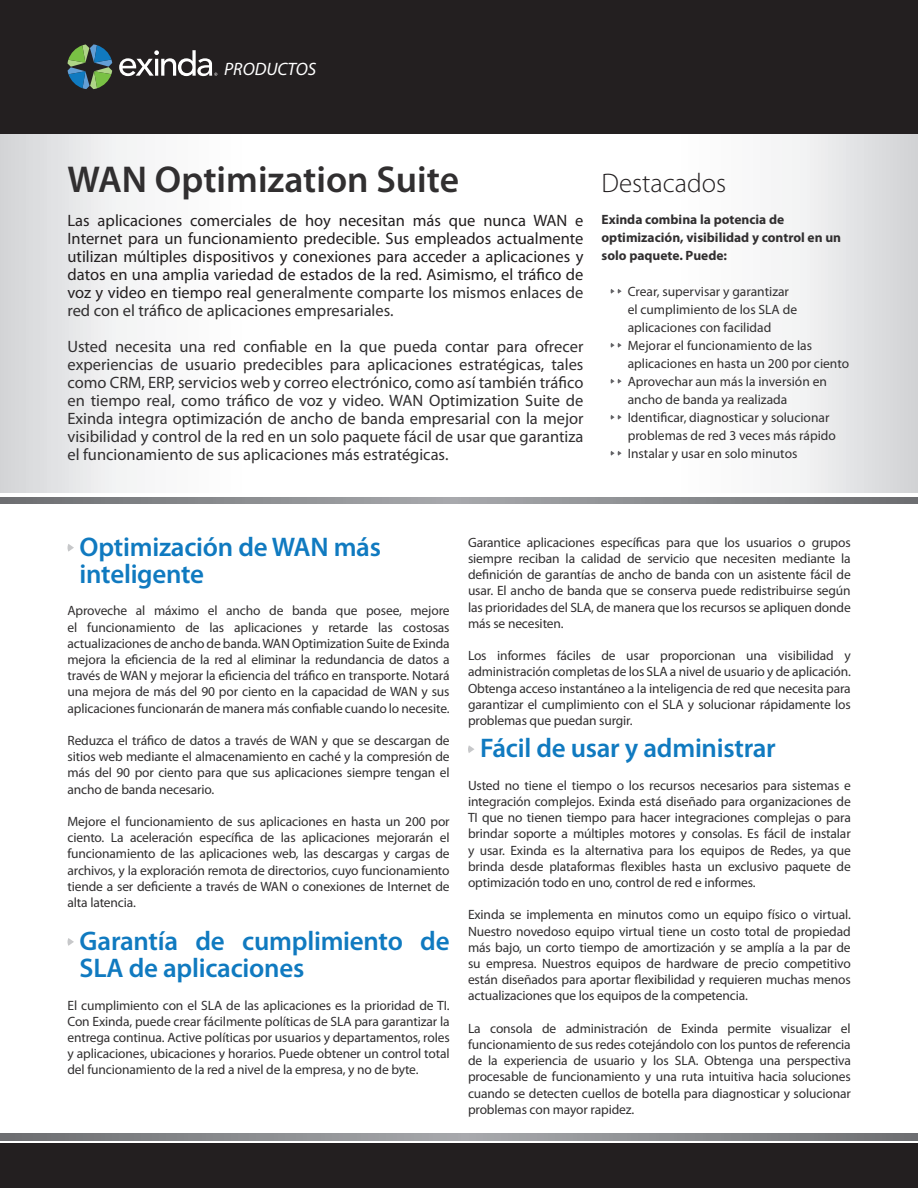
<style>
.page{position:relative;width:918px;height:1188px;background:#fff}
.page>*{position:absolute;margin:0;border:0;box-sizing:border-box;transform-origin:0 0}
.t1{font:600 37.5px "Myriad Pro";color:#312f30}
.t2{font:600 27px/27px "Myriad Pro";letter-spacing:-.01em;color:#107ac0}
.t3{font:300 27px "Myriad Pro";color:#231f20}
.t4{font:italic 18px "Myriad Pro";color:#fff}
.t5{font:16.5px/18px "Myriad Pro";color:#312f30;text-align:justify}
.t6{font:16.5px/18px "Myriad Pro";color:#231f20;text-align:justify}
.t7{font:13.5px/16.2px "Myriad Pro";letter-spacing:-.01em;color:#312f30;text-align:justify}
.t8{font:700 13.5px/18px "Myriad Pro";color:#312f30}
.s1{color:#312f30}
</style>
<div class="page">
<svg style="left:0;top:134px;width:918px;height:359px"></svg>
<svg style="left:0;top:497px;width:918px;height:7px"></svg>
<div style="left:0;top:0;width:918px;height:134px;background:#231f20"></div>
<svg style="left:68px;top:44px;width:44px;height:45px"></svg>
<svg style="left:119px;top:50px;width:98px;height:26px"></svg>
<div style="left:0;top:1143px;width:918px;height:45px;background:#231f20"></div>
<svg style="left:0;top:1134px;width:918px;height:6px"></svg>
<svg style="left:67px;top:544px;width:7px;height:8px"></svg>
<svg style="left:67px;top:938px;width:7px;height:8px"></svg>
<svg style="left:468px;top:745px;width:6px;height:8px"></svg>
<svg style="left:610px;top:289px;width:12px;height:5px"></svg>
<svg style="left:610px;top:343px;width:12px;height:5px"></svg>
<svg style="left:610px;top:379px;width:12px;height:5px"></svg>
<svg style="left:610px;top:415px;width:12px;height:5px"></svg>
<svg style="left:610px;top:451px;width:12px;height:5px"></svg>
<p class="t4" style="left:224px;top:58px;width:94px">PRODUCTOS</p>
<p class="t1" style="left:68px;top:155px;width:393px">WAN Optimization Suite</p>
<p class="t6" style="left:68px;top:211px;width:518px">Las aplicaciones comerciales de hoy necesitan más que nunca WAN e Internet para un funcionamiento predecible. Sus empleados actualmente utilizan múltiples dispositivos y conexiones para acceder a aplicaciones y datos en una amplia variedad de estados de la red. Asimismo, el tráfico de voz y video en tiempo real <span class="s1">generalmente comparte los mismos enlaces de red con el tráfico de aplicaciones empresariales.</span></p>
<p class="t5" style="left:68px;top:337px;width:518px">Usted necesita una red confiable en la que pueda contar para ofrecer experiencias de usuario predecibles para aplicaciones estratégicas, tales como CRM, ERP, servicios web y correo electrónico, como así también tráfico en tiempo real, como tráfico de voz y video. WAN Optimization Suite de Exinda integra optimización de ancho de banda empresarial con la mejor visibilidad y control de la red en un solo paquete fácil de usar que garantiza el funcionamiento de sus aplicaciones más estratégicas.</p>
<p class="t3" style="left:602px;top:168px;width:126px">Destacados</p>
<p class="t8" style="left:602px;top:210px;width:241px">Exinda combina la potencia de optimización, visibilidad y control en un solo paquete. Puede:</p>
<p class="t7" style="left:628px;top:282px;width:171px;line-height:18px;text-align:left">Crear, supervisar y garantizar el cumplimiento de los SLA de aplicaciones con facilidad</p>
<p class="t7" style="left:628px;top:336px;width:223px;line-height:18px">Mejorar el funcionamiento de las aplicaciones en hasta un 200 por ciento</p>
<p class="t7" style="left:628px;top:372px;width:201px;line-height:18px">Aprovechar aun más la inversión en ancho de banda ya realizada</p>
<p class="t7" style="left:628px;top:408px;width:210px;line-height:18px">Identificar, diagnosticar y solucionar problemas de red 3 veces más rápido</p>
<p class="t7" style="left:628px;top:445px;width:171px">Instalar y usar en solo minutos</p>
<p class="t2" style="left:80px;top:533px;width:303px">Optimización de WAN más inteligente</p>
<p class="t7" style="left:68px;top:603px;width:384px">Aproveche al máximo el ancho de banda que posee, mejore el funcionamiento de las aplicaciones y retarde las costosas actualizaciones de ancho de banda. WAN Optimization Suite de Exinda mejora la eficiencia de la red al eliminar la redundancia de datos a través de WAN y mejorar la eficiencia del tráfico en transporte. Notará una mejora de más del 90 por ciento en la capacidad de WAN y sus aplicaciones funcionarán de manera más confiable cuando lo necesite.</p>
<p class="t7" style="left:68px;top:732px;width:384px">Reduzca el tráfico de datos a través de WAN y que se descargan de sitios web mediante el almacenamiento en caché y la compresión de más del 90 por ciento para que sus aplicaciones siempre tengan el ancho de banda necesario.</p>
<p class="t7" style="left:68px;top:813px;width:384px">Mejore el funcionamiento de sus aplicaciones en hasta un 200 por ciento. La aceleración específica de las aplicaciones mejorarán el funcionamiento de las aplicaciones web, las descargas y cargas de archivos, y la exploración remota de directorios, cuyo funcionamiento tiende a ser deficiente a través de WAN o conexiones de Internet de alta latencia.</p>
<p class="t2" style="left:80px;top:927px;width:372px">Garantía de cumplimiento de<br>SLA de aplicaciones</p>
<p class="t7" style="left:68px;top:997px;width:384px">El cumplimiento con el SLA de las aplicaciones es la prioridad de TI.<br>Con Exinda, puede crear fácilmente políticas de SLA para garantizar la entrega continua. Active políticas por usuarios y departamentos, roles y aplicaciones, ubicaciones y horarios. Puede obtener un control total del funcionamiento de la red a nivel de la empresa, y no de byte.</p>
<p class="t7" style="left:468px;top:534px;width:384px">Garantice aplicaciones específicas para que los usuarios o grupos siempre reciban la calidad de servicio que necesiten mediante la definición de garantías de ancho de banda con un asistente fácil de usar. El ancho de banda que se conserva puede redistribuirse según las prioridades del SLA, de manera que los recursos se apliquen donde más se necesiten.</p>
<p class="t7" style="left:468px;top:647px;width:384px">Los informes fáciles de usar proporcionan una visibilidad y administración completas de los SLA a nivel de usuario y de aplicación.<br>Obtenga acceso instantáneo a la inteligencia de red que necesita para garantizar el cumplimiento con el SLA y solucionar rápidamente los problemas que puedan surgir.</p>
<p class="t2" style="left:480px;top:734px;width:297px">Fácil de usar y administrar</p>
<p class="t7" style="left:468px;top:777px;width:384px">Usted no tiene el tiempo o los recursos necesarios para sistemas e integración complejos. Exinda está diseñado para organizaciones de TI que no tienen tiempo para hacer integraciones complejas o para brindar soporte a múltiples motores y consolas. Es fácil de instalar y usar. Exinda es la alternativa para los equipos de Redes, ya que brinda desde plataformas flexibles hasta un exclusivo paquete de optimización todo en uno, control de red e informes.</p>
<p class="t7" style="left:468px;top:907px;width:384px">Exinda se implementa en minutos como un equipo físico o virtual.<br>Nuestro novedoso equipo virtual tiene un costo total de propiedad más bajo, un corto tiempo de amortización y se amplía a la par de su empresa. Nuestros equipos de hardware de precio competitivo están diseñados para aportar flexibilidad y requieren muchas menos actualizaciones que los equipos de la competencia.</p>
<p class="t7" style="left:468px;top:1020px;width:384px">La consola de administración de Exinda permite visualizar el funcionamiento de sus redes cotejándolo con los puntos de referencia de la experiencia de usuario y los SLA. Obtenga una perspectiva procesable de funcionamiento y una ruta intuitiva hacia soluciones cuando se detecten cuellos de botella para diagnosticar y solucionar problemas con mayor rapidez.</p>
</div>
